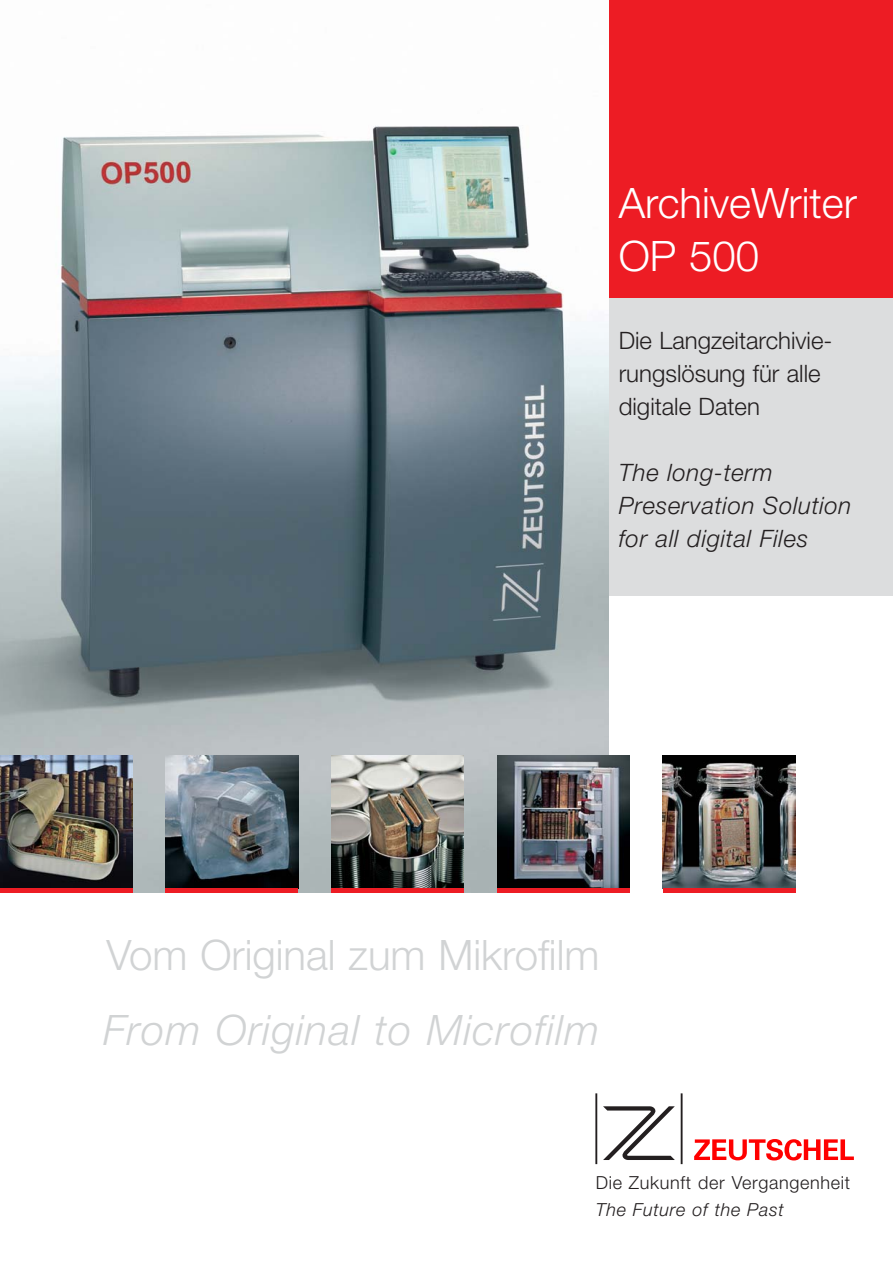
<style>
.page{position:relative;width:893px;height:1263px;background:#fff}
.page>*{position:absolute;margin:0;border:0;box-sizing:border-box;transform-origin:0 0}
.t1{font:300 42px "Helvetica Neue";color:#d1d3d4}
.t2{font:italic 300 42px "Helvetica Neue";letter-spacing:.03em;color:#d1d3d4}
.t3{font:300 42px/52.5px "Helvetica Neue";color:#fff}
.t4{font:300 24px/33px "Helvetica Neue";color:#231f20}
.t5{font:italic 300 24px/33px "Helvetica Neue";letter-spacing:.03em;color:#231f20}
.t6{font:300 18px "Helvetica Neue";letter-spacing:.035em;color:#231f20}
.t7{font:italic 300 18px "Helvetica Neue";letter-spacing:.035em;color:#231f20}
</style>
<div class="page">
<div style="left:595px;top:0;width:297px;height:298px;background:#ed1c24"></div>
<div style="left:595px;top:298px;width:297px;height:297px;background:#dcddde"></div>
<svg style="left:694px;top:1139px;width:159px;height:22px"></svg>
<hr style="left:680px;top:1093px;width:2px;height:71px;background:#231f20">
<hr style="left:595px;top:1093px;width:2px;height:71px;background:#231f20">
<svg style="left:603px;top:1106px;width:71px;height:54px"></svg>
<img style="left:0;top:0;width:608px;height:893px">
<img style="left:0;top:756px;width:132px;height:132px">
<div style="left:0;top:888px;width:132px;height:5px;background:#ed1c24"></div>
<img style="left:165px;top:756px;width:133px;height:132px">
<div style="left:165px;top:888px;width:133px;height:5px;background:#ed1c24"></div>
<img style="left:331px;top:756px;width:133px;height:132px">
<div style="left:331px;top:888px;width:133px;height:5px;background:#ed1c24"></div>
<img style="left:497px;top:756px;width:132px;height:132px">
<div style="left:497px;top:888px;width:132px;height:5px;background:#ed1c24"></div>
<img style="left:662px;top:756px;width:133px;height:132px">
<div style="left:662px;top:888px;width:133px;height:5px;background:#ed1c24"></div>
<h1 class="t3" style="left:618px;top:181px;width:240px">ArchiveWriter<br>OP 500</h1>
<p class="t4" style="left:618px;top:326px;width:215px">Die Langzeitarchivie&shy;rungslösung für alle digitale Daten</p>
<p class="t5" style="left:618px;top:458px;width:234px">The long-term<br>Preservation Solution for all digital Files</p>
<h1 class="t1" style="left:107px;top:940px;width:494px">Vom Original zum Mikrofilm</h1>
<h1 class="t2" style="left:103px;top:1015px;width:498px">From Original to Microfilm</h1>
<p class="t6" style="left:595px;top:1176px;width:256px">Die Zukunft der Vergangenheit</p>
<p class="t7" style="left:595px;top:1203px;width:190px">The Future of the Past</p>
</div>
